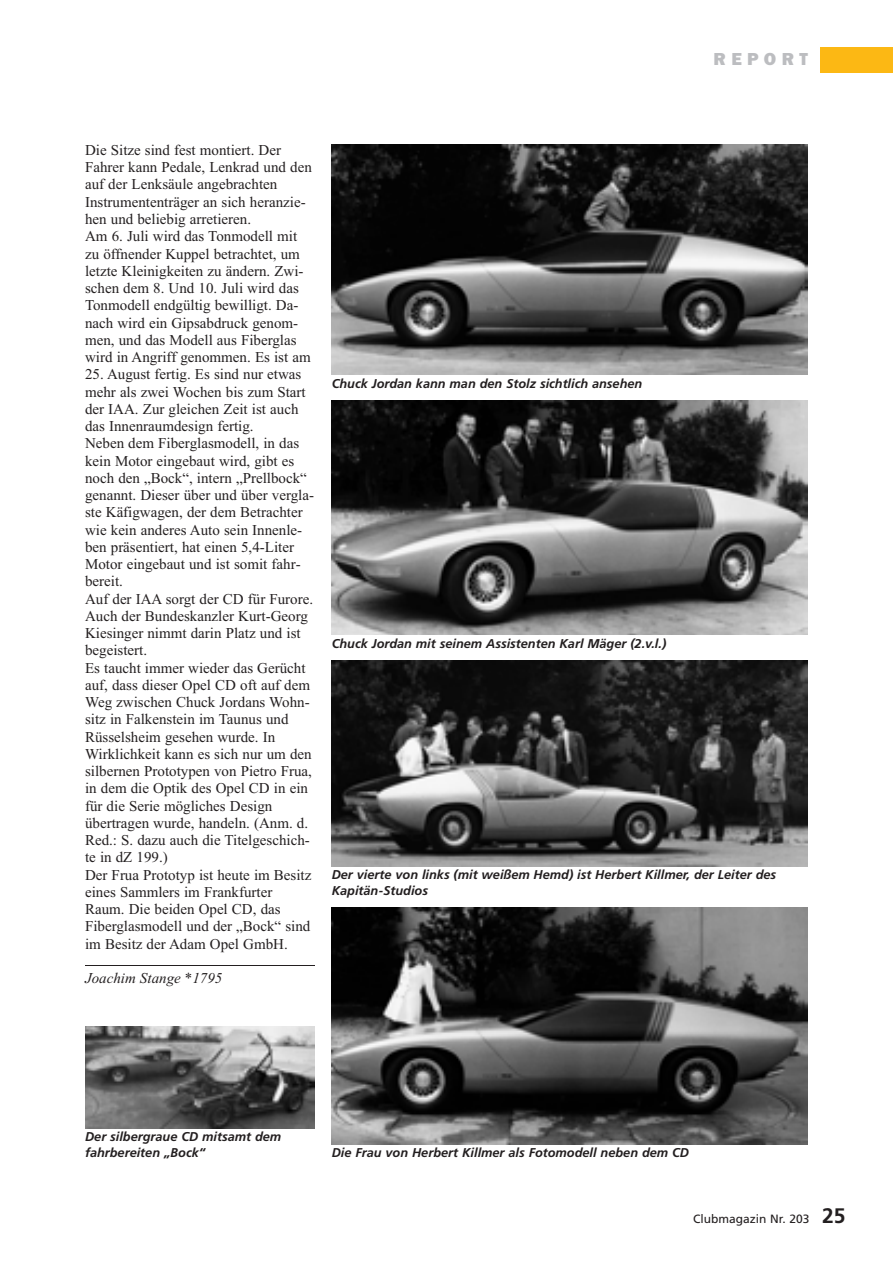
<style>
.page{position:relative;width:893px;height:1263px;background:#fff}
.page>*{position:absolute;margin:0;border:0;box-sizing:border-box;transform-origin:0 0}
.t1{font:800 18px "Franklin Gothic Itc T";letter-spacing:.295em;color:#bcbdc0}
.t2{font:15px/17.2px "Times New Roman";color:#231f20}
.t3{font:italic 15px "Times New Roman";color:#231f20}
.t4{font:italic 700 12.75px/15.8px "Frutiger";color:#231f20}
.t5{font:12px "Frutiger";color:#231f20}
.s1{font-weight:700;font-size:21px}
</style>
<div class="page">
<div style="left:821px;top:47px;width:72px;height:25px;background:#fcb814"></div>
<img style="left:332px;top:145px;width:476px;height:230px">
<hr style="left:85px;top:965px;width:230px;height:1px;background:#231f20">
<img style="left:332px;top:400px;width:476px;height:235px">
<img style="left:332px;top:660px;width:476px;height:206px">
<img style="left:332px;top:908px;width:476px;height:237px">
<img style="left:85px;top:1026px;width:230px;height:102px">
<p class="t1" style="left:714px;top:53px;width:96px">REPORT</p>
<p class="t2" style="left:85px;top:143px;width:228px">Die Sitze sind fest montiert. Der Fahrer kann Pedale, Lenkrad und den auf der Lenksäule angebrachten Instrumententräger an sich heranzie&shy;hen und beliebig arretieren.<br>Am 6. Juli wird das Tonmodell mit zu öffnender Kuppel betrachtet, um letzte Kleinigkeiten zu ändern. Zwi&shy;schen dem 8. Und 10. Juli wird das Tonmodell endgültig bewilligt. Da&shy;nach wird ein Gipsabdruck genom&shy;men, und das Modell aus Fiberglas wird in Angriff genommen. Es ist am</p>
<p class="t2" style="left:85px;top:367px;width:231px">25. August fertig. Es sind nur etwas mehr als zwei Wochen bis zum Start der IAA. Zur gleichen Zeit ist auch das Innenraumdesign fertig.<br>Neben dem Fiberglasmodell, in das kein Motor eingebaut wird, gibt es noch den „Bock“, intern „Prellbock“ genannt. Dieser über und über vergla&shy;ste Käfigwagen, der dem Betrachter wie kein anderes Auto sein Innenle&shy;ben präsentiert, hat einen 5,4-Liter<br>Motor eingebaut und ist somit fahr&shy;bereit.<br>Auf der IAA sorgt der CD für Furore.<br>Auch der Bundeskanzler Kurt-Georg<br>Kiesinger nimmt darin Platz und ist begeistert.<br>Es taucht immer wieder das Gerücht auf, dass dieser Opel CD oft auf dem<br>Weg zwischen Chuck Jordans Wohn&shy;sitz in Falkenstein im Taunus und<br>Rüsselsheim gesehen wurde. In<br>Wirklichkeit kann es sich nur um den silbernen Prototypen von Pietro Frua, in dem die Optik des Opel CD in ein für die Serie mögliches Design übertragen wurde, handeln. (Anm. d.<br>Red.: S. dazu auch die Titelgeschich&shy;te in dZ 199.)<br>Der Frua Prototyp ist heute im Besitz eines Sammlers im Frankfurter<br>Raum. Die beiden Opel CD, das<br>Fiberglasmodell und der „Bock“ sind im Besitz der Adam Opel GmbH.</p>
<p class="t3" style="left:85px;top:972px;width:139px">Joachim Stange *1795</p>
<p class="t4" style="left:332px;top:376px;width:312px">Chuck Jordan kann man den Stolz sichtlich ansehen</p>
<p class="t4" style="left:332px;top:636px;width:336px">Chuck Jordan mit seinem Assistenten Karl Mäger (2.v.l.)</p>
<p class="t4" style="left:332px;top:868px;width:446px">Der vierte von links (mit weißem Hemd) ist Herbert Killmer, der Leiter des<br>Kapitän-Studios</p>
<p class="t4" style="left:85px;top:1129px;width:198px">Der silbergraue CD mitsamt dem fahrbereiten „Bock“</p>
<p class="t4" style="left:332px;top:1146px;width:359px">Die Frau von Herbert Killmer als Fotomodell neben dem CD</p>
<p class="t5" style="left:693px;top:1214px;width:154px">Clubmagazin Nr. 203 <span class="s1">25</span></p>
</div>
